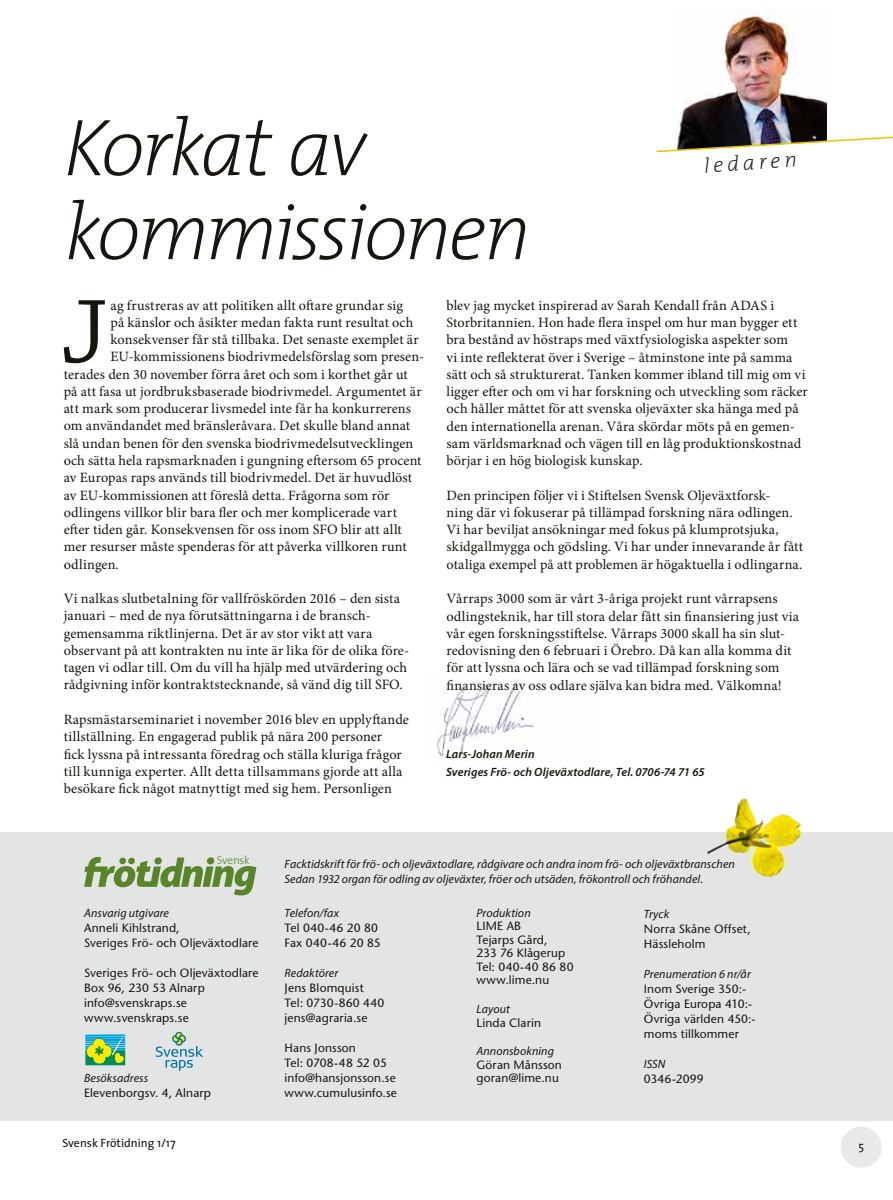
<style>
.page{position:relative;width:893px;height:1200px;background:#fff}
.page>*{position:absolute;margin:0;border:0;box-sizing:border-box;transform-origin:0 0}
.t1{font:93.9px "Chaparral Pro";color:#18150f}
.t2{font:italic 200 81.3px/83.8px "The Mix";letter-spacing:-.05em;color:#18150f}
.t3{font:italic 200 21px "The Mix";color:#18150f}
.t4{font:14.25px/17.2px "Minion Pro";letter-spacing:.01em;color:#18150f}
.t5{font:12px/15px "Stone Sans";letter-spacing:.01em;color:#18150f}
.t6{font:italic 12px/15px "Myriad Pro";letter-spacing:.005em;color:#18150f}
.t7{font:italic 600 12px/17.2px "Myriad Pro";letter-spacing:.01em;color:#18150f}
.t8{font:12px "The Sans";color:#18150f}
.t9{font:300 11.4px "The Mix";letter-spacing:-.02em;color:#58842a}
.s1{font-family:"Stone Sans";font-style:normal}
</style>
<div class="page">
<div style="left:840px;top:1126px;width:42px;height:41px;background:#e9e9e9;border-radius:50%"></div>
<div style="left:0;top:832px;width:893px;height:288px;background:#e3e4e4"></div>
<img style="left:707px;top:797px;width:95px;height:80px">
<svg style="left:85px;top:1034px;width:41px;height:31px"></svg>
<svg style="left:86px;top:1034px;width:39px;height:30px"></svg>
<div style="left:175px;top:1031px;width:8px;height:8px;border:1px solid #0071b1;border-radius:50%"></div>
<svg style="left:156px;top:1032px;width:47px;height:38px"></svg>
<svg style="left:84px;top:857px;width:172px;height:38px"></svg>
<img style="left:437px;top:679px;width:97px;height:78px">
<img style="left:678px;top:9px;width:149px;height:115px">
<img style="left:656px;top:124px;width:237px;height:29px">
<h2 class="t2" style="left:64px;top:103px;width:469px">Korkat av kommissionen</h2>
<h3 class="t3" style="left:703px;top:149px;width:94px;rotate:-4deg">ledaren</h3>
<h1 class="t1" style="left:61px;top:279px;width:48px">J</h1>
<p class="t4" style="left:111px;top:296px;width:294px">ag frustreras av att politiken allt oftare grundar sig</p>
<p class="t4" style="left:111px;top:313px;width:304px">på känslor och åsikter medan fakta runt resultat och</p>
<p class="t4" style="left:111px;top:331px;width:310px">konsekvenser får stå tillbaka. Det senaste exemplet är</p>
<p class="t4" style="left:111px;top:348px;width:315px">EU-kommissionens biodrivmedelsförslag som presen-</p>
<p class="t4" style="left:64px;top:365px;width:346px">terades den 30 november förra året och som i korthet går ut</p>
<p class="t4" style="left:64px;top:382px;width:360px">på att fasa ut jordbruksbaserade biodrivmedel. Argumentet är</p>
<p class="t4" style="left:64px;top:400px;width:349px">att mark som producerar livsmedel inte får ha konkurrerens</p>
<p class="t4" style="left:64px;top:417px;width:348px">om användandet med bränsleråvara. Det skulle bland annat</p>
<p class="t4" style="left:64px;top:434px;width:351px">slå undan benen för den svenska biodrivmedelsutvecklingen</p>
<p class="t4" style="left:64px;top:451px;width:359px">och sätta hela rapsmarknaden i gungning eftersom 65 procent</p>
<p class="t4" style="left:64px;top:469px;width:350px">av Europas raps används till biodrivmedel. Det är huvudlöst</p>
<p class="t4" style="left:64px;top:486px;width:327px">av EU-kommissionen att föreslå detta. Frågorna som rör</p>
<p class="t4" style="left:64px;top:503px;width:335px">odlingens villkor blir bara fler och mer komplicerade vart</p>
<p class="t4" style="left:64px;top:521px;width:340px">efter tiden går. Konsekvensen för oss inom SFO blir att allt</p>
<p class="t4" style="left:64px;top:538px;width:345px">mer resurser måste spenderas för att påverka villkoren runt</p>
<p class="t4" style="left:64px;top:555px;width:57px">odlingen.</p>
<p class="t4" style="left:64px;top:590px;width:347px">Vi nalkas slutbetalning för vallfröskörden 2016 – den sista januari – med de nya förutsättningarna i de bransch&shy;gemensamma riktlinjerna. Det är av stor vikt att vara observant på att kontrakten nu inte är lika för de olika före&shy;tagen vi odlar till. Om du vill ha hjälp med utvärdering och rådgivning inför kontraktstecknande, så vänd dig till SFO.</p>
<p class="t4" style="left:64px;top:710px;width:347px">Rapsmästarseminariet i november 2016 blev en upplyftande tillställning. En engagerad publik på nära 200 personer<br>fick lyssna på intressanta föredrag och ställa kluriga frågor till kunniga experter. Allt detta tillsammans gjorde att alla besökare fick något matnyttigt med sig hem. Personligen</p>
<p class="t4" style="left:446px;top:296px;width:363px">blev jag mycket inspirerad av Sarah Kendall från ADAS i Storbritannien. Hon hade flera inspel om hur man bygger ett bra bestånd av höstraps med växtfysiologiska aspekter som<br>vi inte reflekterat över i Sverige – åtminstone inte på samma sätt och så strukturerat. Tanken kommer ibland till mig om vi ligger efter och om vi har forskning och utveckling som räcker och håller måttet för att svenska oljeväxter ska hänga med på den internationella arenan. Våra skördar möts på en gemen&shy;sam världsmarknad och vägen till en låg produktionskostnad börjar i en hög biologisk kunskap.</p>
<p class="t4" style="left:446px;top:486px;width:358px">Den principen följer vi i Stiftelsen Svensk Oljeväxtforsk-<br>ning där vi fokuserar på tillämpad forskning nära odlingen.<br>Vi har beviljat ansökningar med fokus på klumprotsjuka, skidgallmygga och gödsling. Vi har under innevarande år fått otaliga exempel på att problemen är högaktuella i odlingarna.</p>
<p class="t4" style="left:446px;top:590px;width:354px">Vårraps 3000 som är vårt 3-åriga projekt runt vårrapsens odlingsteknik, har till stora delar fått sin finansiering just via vår egen forskningsstiftelse. Vårraps 3000 skall ha sin slut&shy;redovisning den 6 februari i Örebro. Då kan alla komma dit för att lyssna och lära och se vad tillämpad forskning som finansieras av oss odlare själva kan bidra med. Välkomna!</p>
<p class="t7" style="left:446px;top:745px;width:260px">Lars-Johan Merin<br>Sveriges Frö- och Oljeväxtodlare, Tel. 0706-74 71 65</p>
<p class="t9" style="left:217px;top:850px;width:35px">Svensk</p>
<p class="t6" style="left:84px;top:905px;width:86px">Ansvarig utgivare</p>
<p class="t5" style="left:84px;top:919px;width:176px">Anneli Kihlstrand,<br>Sveriges Frö- och Oljeväxtodlare</p>
<p class="t5" style="left:84px;top:964px;width:176px">Sveriges Frö- och Oljeväxtodlare<br>Box 96, 230 53 Alnarp info@svenskraps.se www.svenskraps.se</p>
<p class="t6" style="left:84px;top:1070px;width:66px">Besöksadress</p>
<p class="t5" style="left:84px;top:1084px;width:128px">Elevenborgsv. 4, Alnarp</p>
<p class="t8" style="left:63px;top:1132px;width:115px">Svensk Frötidning 1/17</p>
<p class="t6" style="left:285px;top:855px;width:452px">Facktidskrift för frö- och oljeväxtodlare, rådgivare och andra inom frö- och oljeväxtbranschen<br>Sedan 1932 organ för odling av oljeväxter, fröer och utsäden, frökontroll och fröhandel<span class="s1">.</span></p>
<p class="t6" style="left:285px;top:905px;width:56px">Telefon/fax</p>
<p class="t5" style="left:285px;top:919px;width:98px">Tel 040-46 20 80<br>Fax 040-46 20 85</p>
<p class="t6" style="left:285px;top:965px;width:55px">Redaktörer</p>
<p class="t5" style="left:285px;top:979px;width:101px">Jens Blomquist<br>Tel: 0730-860 440 jens@agraria.se</p>
<p class="t5" style="left:285px;top:1039px;width:114px">Hans Jonsson<br>Tel: 0708-48 52 05 info@hansjonsson.se www.cumulusinfo.se</p>
<p class="t6" style="left:476px;top:905px;width:56px">Produktion</p>
<p class="t5" style="left:476px;top:919px;width:99px;line-height:13.5px">LIME AB<br>Tejarps Gård,<br>233 76 Klågerup<br>Tel: 040-40 86 80 www.lime.nu</p>
<p class="t6" style="left:476px;top:1001px;width:35px">Layout</p>
<p class="t5" style="left:476px;top:1014px;width:66px">Linda Clarin</p>
<p class="t6" style="left:476px;top:1043px;width:79px">Annonsbokning</p>
<p class="t5" style="left:476px;top:1057px;width:87px;line-height:13.5px">Göran Månsson goran@lime.nu</p>
<p class="t6" style="left:644px;top:906px;width:27px">Tryck</p>
<p class="t5" style="left:644px;top:921px;width:108px">Norra Skåne Offset,<br>Hässleholm</p>
<p class="t6" style="left:644px;top:966px;width:108px">Prenumeration 6 nr/år</p>
<p class="t5" style="left:644px;top:981px;width:113px">Inom Sverige 350:-<br>Övriga Europa 410:-<br>Övriga världen 450:- moms tillkommer</p>
<p class="t6" style="left:644px;top:1056px;width:23px">ISSN</p>
<p class="t5" style="left:644px;top:1071px;width:61px">0346-2099</p>
<p class="t8" style="left:859px;top:1135px;width:7px">5</p>
</div>
